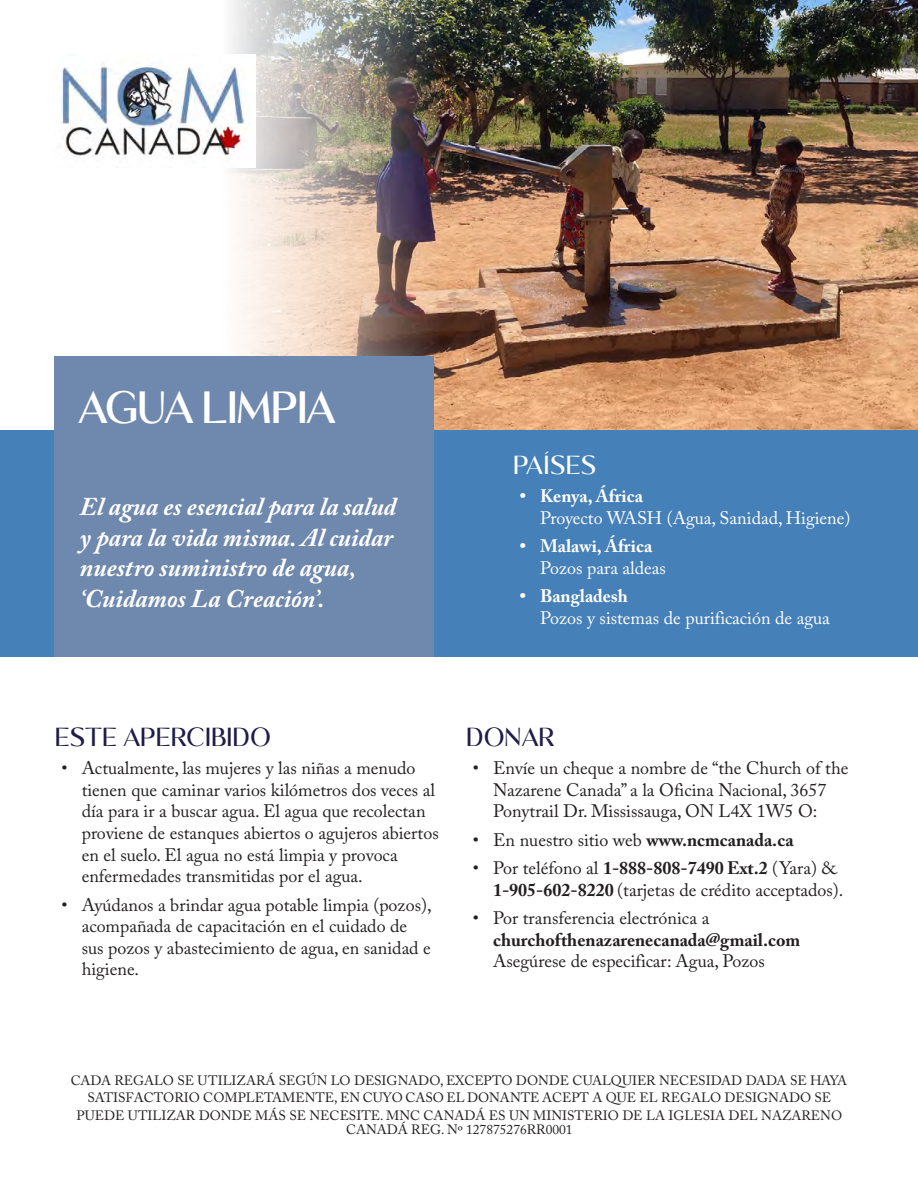
<style>
.page{position:relative;width:918px;height:1188px;background:#fff}
.page>*{position:absolute;margin:0;border:0;box-sizing:border-box;transform-origin:0 0}
.Heading{font:28.5px "Kalista Serif";color:#fff}
.quote{font:italic 700 25.5px/30.6px "Adobe Caslon Pro";color:#fff}
.t1{font:18px/21.6px "Adobe Caslon Pro";color:#231f20}
.t2{font:18px/21.6px "Adobe Caslon Pro";color:#fff}
.t3{font:300 16.5px "Kalista Serif";color:#201c48}
.t4{font:300 16.5px "Kalista Serif";color:#fff}
.t5{font:13.5px/16.2px "Adobe Caslon Pro";color:#231f20;text-align:center}
.s1{font-weight:700}
</style>
<div class="page">
<img style="left:494px;top:0;width:424px;height:430px">
<div style="left:0;top:430px;width:918px;height:227px;background:#4680b8"></div>
<img style="left:54px;top:0;width:440px;height:430px">
<div style="left:55px;top:356px;width:379px;height:301px;background:#6f88ad"></div>
<img style="left:55px;top:54px;width:200px;height:114px">
<p class="Heading" style="left:77px;top:397px;width:259px">AGUA LIMPIA</p>
<p class="quote" style="left:80px;top:491px;width:318px">El agua es esencial para la salud y para la vida misma. Al cuidar nuestro suministro de agua, ‘Cuidamos La Creación’.</p>
<p class="t4" style="left:513px;top:459px;width:85px">PAÍSES</p>
<p class="t2" style="left:540px;top:485px;width:312px;text-indent:-20px"><span class="s1">• Kenya, África<br></span>Proyecto WASH (Agua, Sanidad, Higiene)</p>
<p class="t2" style="left:540px;top:535px;width:128px;text-indent:-20px"><span class="s1">• Malawi, África<br></span>Pozos para aldeas</p>
<p class="t2" style="left:540px;top:585px;width:291px;text-indent:-20px"><span class="s1">• Bangladesh<br></span>Pozos y sistemas de purificación de agua</p>
<p class="t3" style="left:55px;top:731px;width:218px">ESTE APERCIBIDO</p>
<p class="t1" style="left:82px;top:757px;width:359px;text-indent:-20px">• Actualmente, las mujeres y las niñas a menudo tienen que caminar varios kilómetros dos veces al día para ir a buscar agua. El agua que recolectan proviene de estanques abiertos o agujeros abiertos en el suelo. El agua no está limpia y provoca enfermedades transmitidas por el agua.</p>
<p class="t1" style="left:82px;top:894px;width:351px;text-indent:-20px">• Ayúdanos a brindar agua potable limpia (pozos), acompañada de capacitación en el cuidado de sus pozos y abastecimiento de agua, en sanidad e higiene.</p>
<p class="t3" style="left:466px;top:731px;width:90px">DONAR</p>
<p class="t1" style="left:473px;top:757px;width:377px;text-align:center">• Envíe un cheque a nombre de “the Church of the<br>Nazarene Canada” a la Oficina Nacional, 3657<br>Ponytrail Dr. Mississauga, ON L4X 1W5 O:</p>
<p class="t1" style="left:473px;top:829px;width:322px">• En nuestro sitio web <span class="s1">www.ncmcanada.ca</span></p>
<p class="t1" style="left:493px;top:857px;width:352px;text-indent:-20px">• Por teléfono al <span class="s1">1-888-808-7490 Ext.2</span> (Yara) &amp;<br><span class="s1">1-905-602-8220</span> (tarjetas de crédito acceptados).</p>
<p class="t1" style="left:493px;top:907px;width:309px;text-indent:-20px">• Por transferencia electrónica a <span class="s1">churchofthenazarenecanada@gmail.com<br></span>Asegúrese de especificar: Agua, Pozos</p>
<p class="t5" style="left:71px;top:1073px;width:778px">CADA REGALO SE UTILIZARÁ SEGÚN LO DESIGNADO, EXCEPTO DONDE CUALQUIER NECESIDAD DADA SE HAYA<br>SATISFACTORIO COMPLETAMENTE, EN CUYO CASO EL DONANTE ACEPT A QUE EL REGALO DESIGNADO SE</p>
<p class="t5" style="left:77px;top:1108px;width:767px;line-height:14.2px">PUEDE UTILIZAR DONDE MÁS SE NECESITE. MNC CANADÁ ES UN MINISTERIO DE LA IGLESIA DEL NAZARENO<br>CANADÁ REG. Nº 127875276RR0001</p>
</div>
